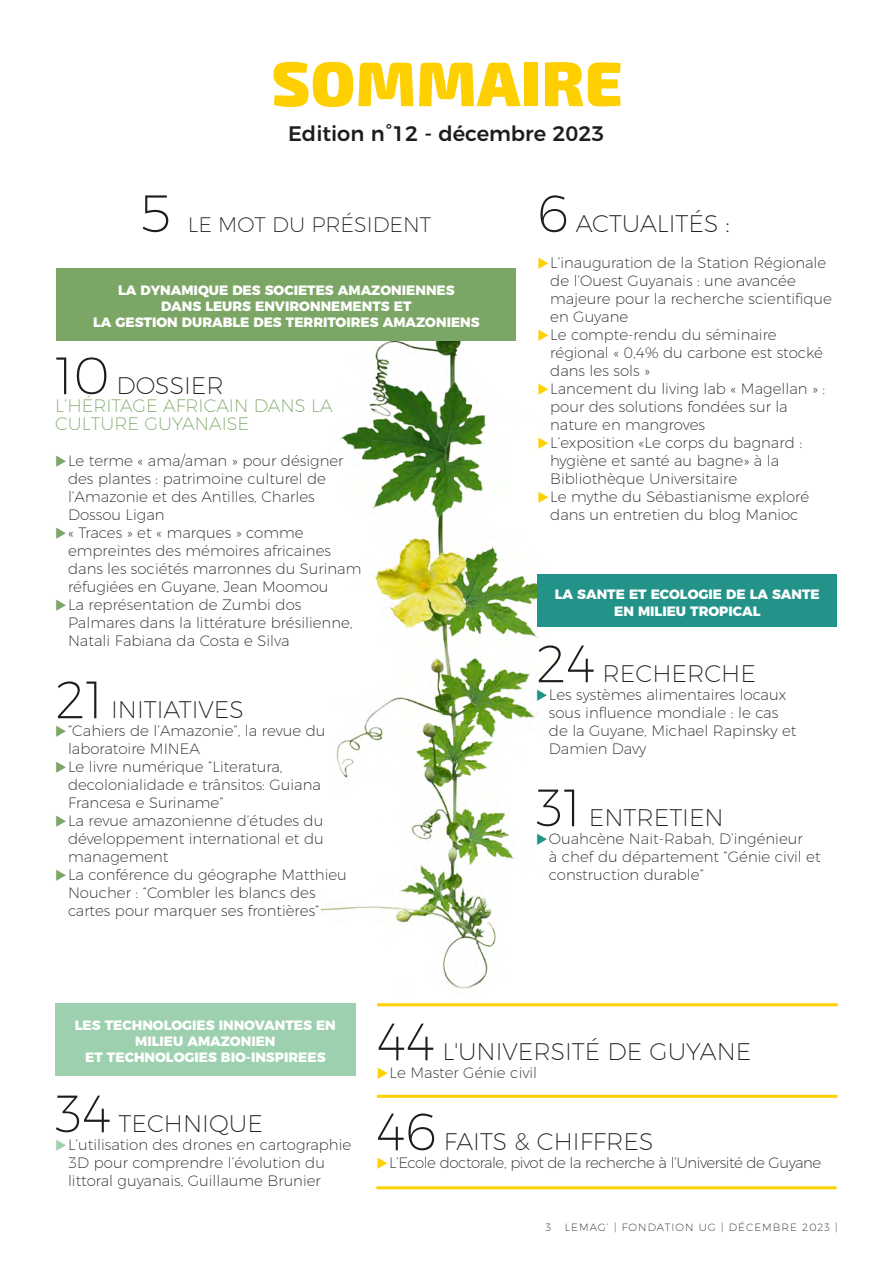
<style>
.page{position:relative;width:893px;height:1263px;background:#fff}
.page>*{position:absolute;margin:0;border:0;box-sizing:border-box;transform-origin:0 0}
.t1{font:900 63px "Exo 2.0";letter-spacing:.01em;color:#fed001}
.t2{font:200 52.5px "Montserrat";color:#1d1d1b}
.t3{font:200 24px "Montserrat";color:#1d1d1b}
.t4{font:500 21px "Montserrat";color:#1d1d1b}
.t5{font:200 21px "Montserrat";color:#1d1d1b}
.t6{font:200 18px/18px "Montserrat";color:#7ca666}
.t7{font:200 15px/18px "Montserrat";color:#1d1d1b}
.t8{font:200 15px "Montserrat";letter-spacing:-.03em;color:#1d1d1b}
.t9{font:800 13.5px/16.2px "Montserrat";color:#fff;text-align:center}
.t10{font:200 10.5px "Montserrat";letter-spacing:.1em;color:#1d1d1b}
.s1{font-size:52.5px}
</style>
<div class="page">
<img style="left:320px;top:340px;width:218px;height:649px">
<hr style="left:376px;top:1186px;width:460px;height:3px;background:#fed001">
<hr style="left:377px;top:1003px;width:461px;height:3px;background:#fed001">
<hr style="left:377px;top:1095px;width:460px;height:3px;background:#fed001">
<div style="left:537px;top:574px;width:300px;height:53px;background:#239389"></div>
<div style="left:57px;top:268px;width:459px;height:72px;background:#7ca666"></div>
<div style="left:55px;top:1003px;width:300px;height:72px;background:#9dd0ae"></div>
<svg style="left:537px;top:689px;width:1px;height:12px"></svg>
<svg style="left:537px;top:833px;width:1px;height:12px"></svg>
<h1 class="t1" style="left:272px;top:45px;width:352px">SOMMAIRE</h1>
<h3 class="t4" style="left:288px;top:116px;width:318px">Edition n°12 - décembre 2023</h3>
<h2 class="t2" style="left:140px;top:174px;width:34px">5</h2>
<h3 class="t5" style="left:188px;top:209px;width:245px">LE MOT DU PRÉSIDENT</h3>
<p class="t9" style="left:93px;top:281px;width:388px">LA DYNAMIQUE DES SOCIETES AMAZONIENNES<br>DANS LEURS ENVIRONNEMENTS ET<br>LA GESTION DURABLE DES TERRITOIRES AMAZONIENS</p>
<h3 class="t3" style="left:55px;top:367px;width:170px"><span class="s1">10</span> DOSSIER</h3>
<p class="t6" style="left:55px;top:395px;width:279px">L’HÉRITAGE AFRICAIN DANS LA<br>CULTURE GUYANAISE</p>
<p class="t7" style="left:68px;top:451px;width:295px">Le terme « ama/aman » pour désigner des plantes : patrimoine culturel de l’Amazonie et des Antilles, Charles<br>Dossou Ligan<br>« Traces » et « marques » comme empreintes des mémoires africaines dans les sociétés marronnes du Surinam réfugiées en Guyane, Jean Moomou<br>La représentation de Zumbi dos<br>Palmares dans la littérature brésilienne,<br>Natali Fabiana da Costa e Silva</p>
<h3 class="t3" style="left:55px;top:691px;width:190px"><span class="s1">21</span> INITIATIVES</h3>
<p class="t7" style="left:68px;top:721px;width:280px">“Cahiers de l’Amazonie”, la revue du laboratoire MINEA<br>Le livre numérique “Literatura, decolonialidade e trânsitos: Guiana<br>Francesa e Suriname”<br>La revue amazonienne d’études du développement international et du management<br>La conférence du géographe Matthieu<br>Noucher : “Combler les blancs des cartes pour marquer ses frontières”</p>
<h3 class="t3" style="left:537px;top:205px;width:194px"><span class="s1">6</span> ACTUALITÉS :</h3>
<p class="t7" style="left:550px;top:253px;width:283px">L’inauguration de la Station Régionale de l’Ouest Guyanais : une avancée majeure pour la recherche scientifique en Guyane<br>Le compte-rendu du séminaire régional « 0,4% du carbone est stocké dans les sols »<br>Lancement du living lab « Magellan » : pour des solutions fondées sur la nature en mangroves<br>L’exposition «Le corps du bagnard : hygiène et santé au bagne» à la<br>Bibliothèque Universitaire<br>Le mythe du Sébastianisme exploré dans un entretien du blog Manioc</p>
<p class="t9" style="left:555px;top:585px;width:266px">LA SANTE ET ECOLOGIE DE LA SANTE<br>EN MILIEU TROPICAL</p>
<h3 class="t3" style="left:536px;top:655px;width:221px"><span class="s1">24</span> RECHERCHE</h3>
<p class="t7" style="left:549px;top:685px;width:249px">Les systèmes alimentaires locaux sous influence mondiale : le cas de la Guyane, Michael Rapinsky et<br>Damien Davy</p>
<h3 class="t3" style="left:536px;top:799px;width:189px"><span class="s1">31</span> ENTRETIEN</h3>
<p class="t7" style="left:549px;top:829px;width:273px">Ouahcène Nait-Rabah, D’ingénieur<br>à chef du département “Génie civil et construction durable”</p>
<p class="t9" style="left:75px;top:1016px;width:262px">LES TECHNOLOGIES INNOVANTES EN<br>MILIEU AMAZONIEN<br>ET TECHNOLOGIES BIO-INSPIREES</p>
<h3 class="t3" style="left:55px;top:1105px;width:209px"><span class="s1">34</span> TECHNIQUE</h3>
<p class="t7" style="left:68px;top:1135px;width:285px">L’utilisation des drones en cartographie<br>3D pour comprendre l’évolution du littoral guyanais, Guillaume Brunier</p>
<h3 class="t3" style="left:377px;top:1033px;width:376px"><span class="s1">44</span> L'UNIVERSITÉ DE GUYANE</h3>
<p class="t7" style="left:390px;top:1063px;width:149px">Le Master Génie civil</p>
<h3 class="t3" style="left:376px;top:1123px;width:279px"><span class="s1">46</span> FAITS &amp; CHIFFRES</h3>
<p class="t8" style="left:389px;top:1151px;width:434px">L’Ecole doctorale, pivot de la recherche à l’Université de Guyane</p>
<p class="t10" style="left:546px;top:1219px;width:7px">3</p>
<p class="t10" style="left:565px;top:1219px;width:274px">LEMAG’ | FONDATION UG | DÉCEMBRE 2023 |</p>
</div>
